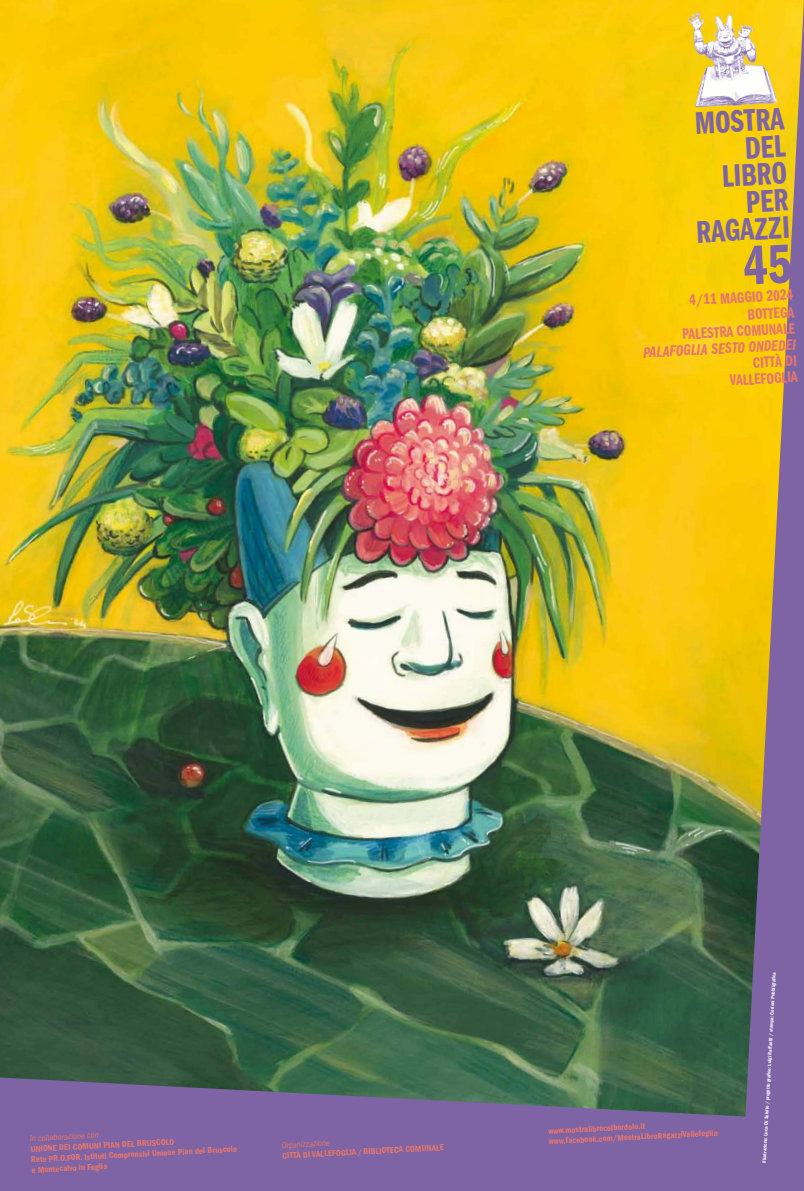
<style>
.page{position:relative;width:804px;height:1191px;background:#7e64a4}
.page>*{position:absolute;margin:0;border:0;box-sizing:border-box;transform-origin:0 0}
.t1{font:32.38px/27.1px "Franklin Gothic Demi Cmpr";color:#7e64a4;text-align:right}
.t2{font:15.75px/16.9px "Franklin Gothic Demi Cmpr";color:#e6766e;text-align:right}
.t3{font:15.75px "Franklin Gothic Demi Cmpr Ital";color:#e6766e}
.t4{font:600 condensed 8.75px/10.5px "Franklin Gothic";color:#e6766e}
.t5{font:italic condensed 8.75px "Franklin Gothic";color:#e6766e}
.t6{font:600 condensed 5.25px "Franklin Gothic";color:#fff}
</style>
<div class="page">
<img style="left:0;top:0;width:804px;height:1116px">
<img style="left:687px;top:8px;width:92px;height:100px">
<div style="left:743px;top:244px;width:48px;height:41px;background:#f3ce01"></div>
<h1 class="t1" style="left:690px;top:110px;width:95px;rotate:-3deg">Mostra del libro per ragazzi</h1>
<h2 class="t2" style="left:680px;top:292px;width:114px;rotate:-3deg">4/11 maggio 2024 bottega<br>palestra comunale</h2>
<h2 class="t3" style="left:642px;top:343px;width:155px;rotate:-3deg">palafoglia Sesto Ondedei</h2>
<h2 class="t2" style="left:728px;top:356px;width:69px;line-height:16.2px;rotate:-3deg">città di vallefoglia</h2>
<p class="t5" style="left:30px;top:1133px;width:70px;rotate:-3deg">In collaborazione con</p>
<p class="t4" style="left:30px;top:1143px;width:208px;rotate:-3deg">UNIONE DEI COMUNI PIAN DEL BRUSCOLO<br>Rete PR.O.FOR. Istituti Comprensivi Unione Pian del Bruscolo e Montecalvo in Foglia</p>
<p class="t5" style="left:281px;top:1140px;width:50px;rotate:-3deg">Organizzazione</p>
<p class="t4" style="left:282px;top:1150px;width:39px;rotate:-3deg">Città di Vallefo</p>
<p class="t4" style="left:340px;top:1147px;width:105px;rotate:-3deg">glia /BIBLIOTECA COMUNALE</p>
<p class="t4" style="left:548px;top:1125px;width:171px;rotate:-3deg">www.mostralibrocolbordolo.it www.facebook.com/MostraLibroRagazziVallefoglia</p>
<p class="t6" style="left:761px;top:1162px;width:192px;rotate:-87deg">illustrazione: Luca Di Sciullo / progetto grafi co: Luigi Raffaelli / stampa: Cerioni Pubbligrafi ca</p>
</div>
